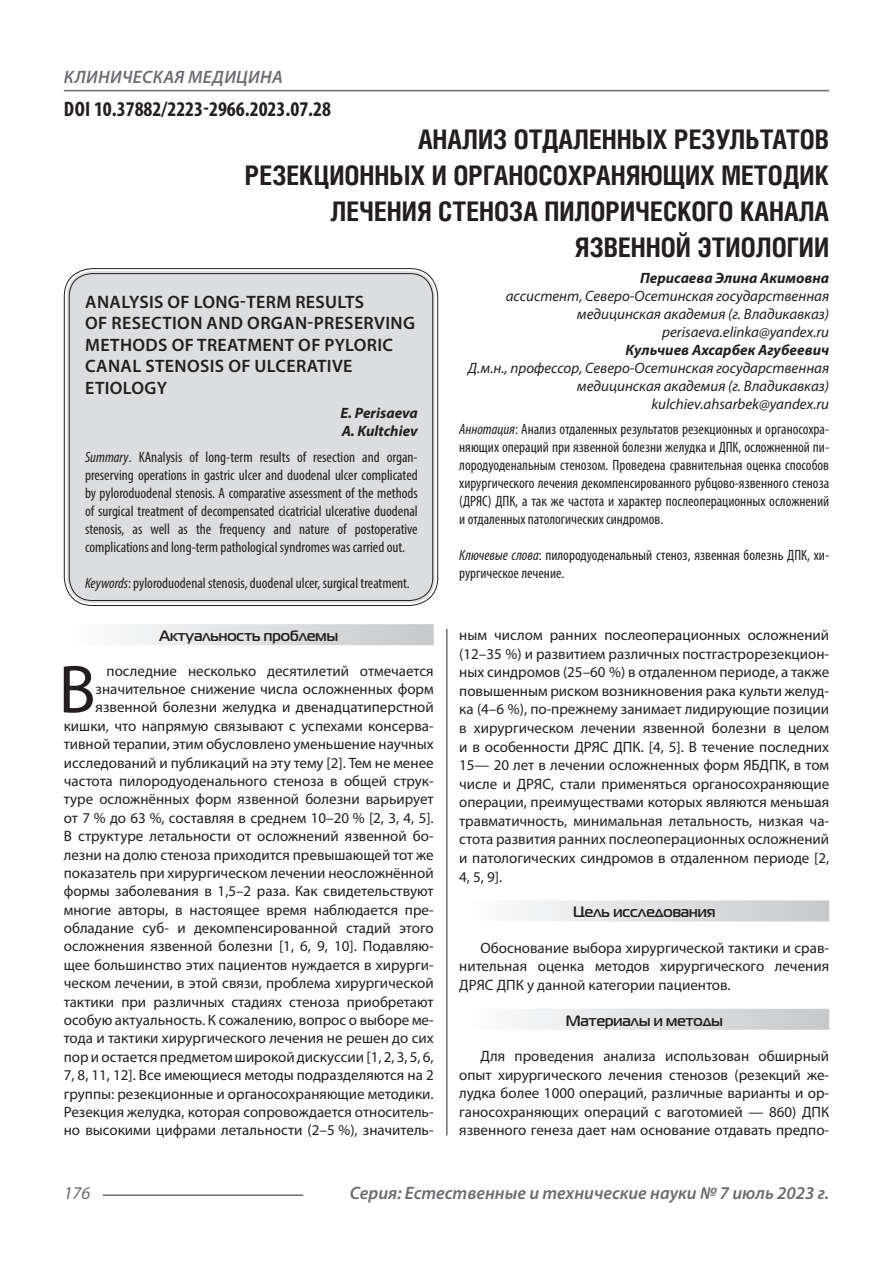
<style>
.page{position:relative;width:893px;height:1263px;background:#fff}
.page>*{position:absolute;margin:0;border:0;box-sizing:border-box;transform-origin:0 0}
.Статья_текст_первый{font:68.4px "Myriad Pro";color:#231f20}
.Статья_название{font:700 27px/36px "Helios Cond C";color:#231f20;text-align:right}
.ДОИ{font:700 condensed 21px "Myriad Pro";color:#231f20}
.Статья_название_англ{font:600 18px/21.6px "Myriad Pro";letter-spacing:.02em;color:#231f20}
.t1{font:italic 600 18px "Myriad Pro";color:#6c6d70}
.t2{font:italic 600 18px "Myriad Pro";letter-spacing:.02em;color:#6c6d70}
.t3{font:italic 18px "Myriad Pro";color:#6c6d70}
.Статья_текст_первый-2{font:15px/18.3px "Myriad Pro";color:#231f20;text-align:right}
.Статья_аннотация_тек{font:condensed 15px/18px "Myriad Pro";color:#231f20;text-align:justify}
.Статья_аннотация_анг{font:condensed 15px/18px "Myriad Pro";color:#231f20;text-align:justify}
.Статья_текст{font:15px/18.6px "Myriad Pro";color:#231f20;text-align:justify}
.Статья_автор_инфо{font:italic 15px/18px "Myriad Pro";color:#231f20;text-align:right}
.Статья_подзаголовок{font:700 15px "Magistral C";color:#231f20}
.Статья_автор_инфо-2{font:italic 700 15px "Myriad Pro";color:#231f20}
.Статья_автор_англ{font:italic 700 15px "Myriad Pro";color:#231f20}
.s1{font-style:italic}
</style>
<div class="page">
<hr style="left:446px;top:128px;width:1px;height:1007px;background:#231f20">
<hr style="left:103px;top:1194px;width:200px;height:2px;background:#6c6d70">
<hr style="left:64px;top:90px;width:765px;height:1px;background:#6c6d70">
<div style="left:67px;top:271px;width:368px;height:332px;background:#dcdddf;border-radius:26px"></div>
<div style="left:69px;top:273px;width:364px;height:328px;border:1px solid #231f20;border-radius:23px"></div>
<div style="left:64px;top:624px;width:370px;height:21px;background:linear-gradient(to right,#fefeff,#c6c8ca)"></div>
<div style="left:459px;top:900px;width:370px;height:21px;background:linear-gradient(to right,#fefeff,#c6c8ca)"></div>
<div style="left:459px;top:1009px;width:370px;height:21px;background:linear-gradient(to right,#fefeff,#c6c8ca)"></div>
<p class="t2" style="left:64px;top:66px;width:220px">КЛИНИЧЕСКАЯ МЕДИЦИНА</p>
<p class="ДОИ" style="left:64px;top:96px;width:269px">DOI 10.37882/2223-2966.2023.07.28</p>
<p class="Статья_название" style="left:245px;top:121px;width:586px">АНАЛИЗ ОТДАЛЕННЫХ РЕЗУЛЬТАТОВ РЕЗЕКЦИОННЫХ И ОРГАНОСОХРАНЯЮЩИХ МЕТОДИК ЛЕЧЕНИЯ СТЕНОЗА ПИЛОРИЧЕСКОГО КАНАЛА ЯЗВЕННОЙ ЭТИОЛОГИИ</p>
<p class="Статья_автор_инфо-2" style="left:640px;top:268px;width:191px">Перисаева Элина Акимовна</p>
<p class="Статья_автор_инфо" style="left:506px;top:286px;width:325px">ассистент, Северо-Осетинская государственная медицинская академия (г. Владикавказ)</p>
<p class="Статья_автор_инфо" style="left:662px;top:322px;width:168px">perisaeva.elinka@yandex.ru</p>
<p class="Статья_автор_инфо-2" style="left:626px;top:340px;width:205px">Кульчиев Ахсарбек Агубеевич</p>
<p class="Статья_автор_инфо" style="left:468px;top:358px;width:363px">Д.м.н., профессор, Северо-Осетинская государственная медицинская академия (г. Владикавказ)</p>
<p class="Статья_автор_инфо" style="left:651px;top:394px;width:179px">kulchiev.ahsarbek@yandex.ru</p>
<p class="Статья_аннотация_тек" style="left:459px;top:419px;width:371px"><span class="s1">Аннотация</span>: Анализ отдаленных результатов резекционных и органосохра&shy;няющих операций при язвенной болезни желудка и ДПК, осложненной пи&shy;лородуоденальным стенозом. Проведена сравнительная оценка способов хирургического лечения декомпенсированного рубцово-язвенного стеноза (ДРЯС) ДПК, а так же частота и характер послеоперационных осложнений и отдаленных патологических синдромов.</p>
<p class="Статья_аннотация_тек" style="left:459px;top:545px;width:371px"><span class="s1">Ключевые слова</span>: пилородуоденальный стеноз, язвенная болезнь ДПК, хи&shy;рургическое лечение.</p>
<p class="Статья_название_англ" style="left:85px;top:290px;width:331px">ANALYSIS OF LONG-TERM RESULTS<br>OF RESECTION AND ORGAN-PRESERVING<br>METHODS OF TREATMENT OF PYLORIC<br>CANAL STENOSIS OF ULCERATIVE<br>ETIOLOGY</p>
<p class="Статья_автор_англ" style="left:341px;top:403px;width:79px">E. Perisaeva</p>
<p class="Статья_автор_англ" style="left:342px;top:421px;width:78px">A. Kultchiev</p>
<p class="Статья_аннотация_анг" style="left:85px;top:448px;width:334px"><span class="s1">Summary</span>. KAnalysis of long-term results of resection and organ&shy;preserving operations in gastric ulcer and duodenal ulcer complicated by pyloroduodenal stenosis. A comparative assessment of the methods of surgical treatment of decompensated cicatricial ulcerative duodenal stenosis, as well as the frequency and nature of postoperative complications and long-term pathological syndromes was carried out.</p>
<p class="Статья_аннотация_анг" style="left:85px;top:574px;width:326px"><span class="s1">Keywords</span>: pyloroduodenal stenosis, duodenal ulcer, surgical treatment.</p>
<p class="Статья_подзаголовок" style="left:160px;top:627px;width:180px">Актуальность проблемы</p>
<p class="Статья_текст_первый" style="left:59px;top:647px;width:39px">В</p>
<p class="Статья_текст_первый-2" style="left:64px;top:662px;width:371px">последние несколько десятилетий отмечается значительное снижение числа осложненных форм язвенной болезни желудка и двенадцатиперстной кишки, что напрямую связывают с успехами консерва&shy;тивной терапии, этим обусловлено уменьшение научных исследований и публикаций на эту тему [2]. Тем не менее частота пилородуоденального стеноза в общей струк&shy;туре осложнённых форм язвенной болезни варьирует от 7 % до 63 %, составляя в среднем 10–20 % [2, 3, 4, 5].<br>В структуре летальности от осложнений язвенной бо&shy;лезни на долю стеноза приходится превышающей тот же показатель при хирургическом лечении неосложнённой формы заболевания в 1,5–2 раза. Как свидетельствуют многие авторы, в настоящее время наблюдается пре&shy;обладание суб- и декомпенсированной стадий этого осложнения язвенной болезни [1, 6, 9, 10]. Подавляю&shy;щее большинство этих пациентов нуждается в хирурги&shy;ческом лечении, в этой связи, проблема хирургической тактики при различных стадиях стеноза приобретают особую актуальность. К сожалению, вопрос о выборе ме&shy;тода и тактики хирургического лечения не решен до сих пор и остается предметом широкой дискуссии [1, 2, 3, 5, 6, 7, 8, 11, 12]. Все имеющиеся методы подразделяются на 2 группы: резекционные и органосохраняющие методики.<br>Резекция желудка, которая сопровождается относитель&shy;но высокими цифрами летальности (2–5 %), значитель-</p>
<p class="Статья_текст_первый-2" style="left:459px;top:625px;width:371px;text-align:justify">ным числом ранних послеоперационных осложнений (12–35 %) и развитием различных постгастрорезекцион&shy;ных синдромов (25–60 %) в отдаленном периоде, а также повышенным риском возникновения рака культи желуд&shy;ка (4–6 %), по-прежнему занимает лидирующие позиции в хирургическом лечении язвенной болезни в целом и в особенности ДРЯС ДПК. [4, 5]. В течение последних 15— 20 лет в лечении осложненных форм ЯБДПК, в том числе и ДРЯС, стали применяться органосохраняющие операции, преимуществами которых являются меньшая травматичность, минимальная летальность, низкая ча&shy;стота развития ранних послеоперационных осложнений и патологических синдромов в отдаленном периоде [2, 4, 5, 9].</p>
<p class="Статья_подзаголовок" style="left:573px;top:903px;width:144px">Цель исследования</p>
<p class="Статья_текст" style="left:459px;top:938px;width:371px;text-indent:21px">Обоснование выбора хирургической тактики и срав&shy;нительная оценка методов хирургического лечения ДРЯС ДПК у данной категории пациентов.</p>
<p class="Статья_подзаголовок" style="left:566px;top:1011px;width:158px">Материалы и методы</p>
<p class="Статья_текст" style="left:459px;top:1046px;width:371px;text-indent:21px">Для проведения анализа использован обширный опыт хирургического лечения стенозов (резекций же&shy;лудка более 1000 операций, различные варианты и ор&shy;ганосохраняющих операций с ваготомией — 860) ДПК язвенного генеза дает нам основание отдавать предпо-</p>
<p class="t3" style="left:64px;top:1182px;width:28px">176</p>
<p class="t1" style="left:350px;top:1182px;width:481px">Серия: Естественные и технические науки № 7 июль 2023 г.</p>
</div>
